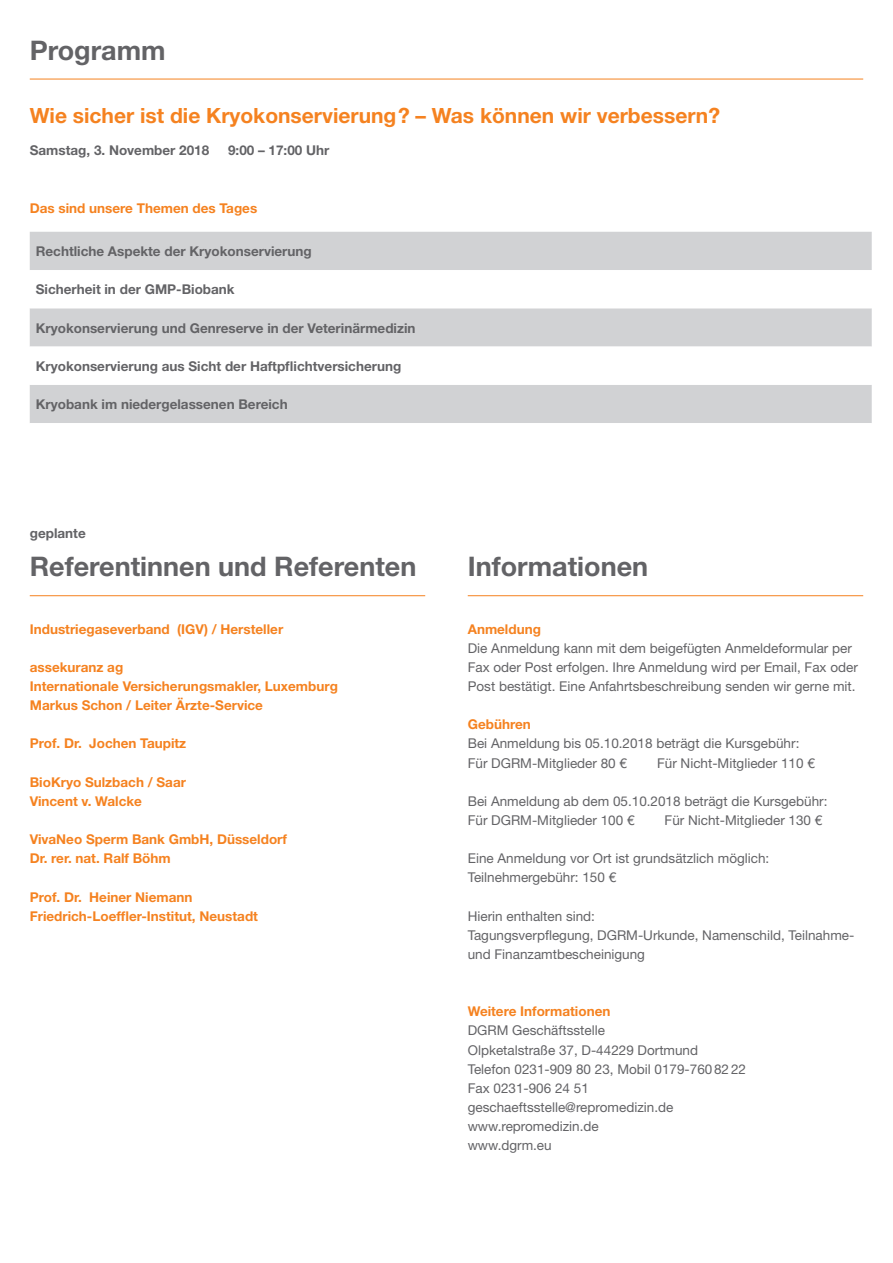
<style>
.page{position:relative;width:893px;height:1263px;background:#fff}
.page>*{position:absolute;margin:0;border:0;box-sizing:border-box;transform-origin:0 0}
.t1{font:700 27px "Helvetica Neue";color:#636366}
.t2{font:700 21px "Helvetica Neue";color:#f58220}
.t3{font:13.5px/19.2px "Helvetica Neue";color:#636366}
.t4{font:700 13.5px/19.2px "Helvetica Neue";color:#f58220}
.t5{font:700 13.5px "Helvetica Neue";color:#636366}
.s1{font-style:inherit}
</style>
<div class="page">
<hr style="left:30px;top:79px;width:833px;height:1px;background:#f58220">
<hr style="left:30px;top:595px;width:395px;height:1px;background:#f58220">
<hr style="left:468px;top:595px;width:395px;height:1px;background:#f58220">
<div style="left:30px;top:232px;width:842px;height:38px;background:#d1d2d4"></div>
<svg style="left:30px;top:308px;width:842px;height:115px;fill:#d1d2d4"></svg>
<h1 class="t1" style="left:30px;top:33px;width:137px">Programm</h1>
<h2 class="t2" style="left:30px;top:103px;width:692px">Wie sicher ist die Kryokonservierung? – Was können wir verbessern?</h2>
<p class="t5" style="left:30px;top:142px;width:181px">Samstag, 3. November 2018</p>
<p class="t5" style="left:228px;top:142px;width:103px">9:00 – 17:00 Uhr</p>
<p class="t4" style="left:30px;top:198px;width:229px">Das sind unsere Themen des Tages</p>
<p class="t5" style="left:36px;top:243px;width:277px">Rechtliche Aspekte der Kryokonservierung</p>
<p class="t5" style="left:36px;top:281px;width:200px">Sicherheit in der GMP-Biobank</p>
<p class="t5" style="left:36px;top:320px;width:381px">Kryokonservierung und Genreserve in der Veterinärmedizin</p>
<p class="t5" style="left:36px;top:358px;width:367px">Kryokonservierung aus Sicht der Haftpflichtversicherung</p>
<p class="t5" style="left:36px;top:396px;width:253px">Kryobank im niedergelassenen Bereich</p>
<p class="t5" style="left:30px;top:525px;width:57px">geplante</p>
<h1 class="t1" style="left:30px;top:550px;width:388px">Referentinnen und Referenten</h1>
<p class="t4" style="left:30px;top:619px;width:255px">Industriegaseverband (IGV) / Hersteller</p>
<p class="t4" style="left:30px;top:657px;width:310px">assekuranz ag<br>Internationale Versicherungsmakler, Luxemburg<br>Markus Schon / Leiter Ärzte-Service</p>
<p class="t4" style="left:30px;top:734px;width:158px">Prof. Dr. Jochen Taupitz</p>
<p class="t4" style="left:30px;top:772px;width:158px">BioKryo Sulzbach / Saar<br>Vincent v. Walcke</p>
<p class="t4" style="left:30px;top:829px;width:259px">VivaNeo Sperm Bank GmbH, Düsseldorf<br>Dr. rer. nat. Ralf Böhm</p>
<p class="t4" style="left:30px;top:887px;width:230px">Prof. Dr. Heiner Niemann<br>Friedrich-Loeffler-Institut, Neustadt</p>
<h1 class="t1" style="left:468px;top:550px;width:182px">Informationen</h1>
<p class="t4" style="left:468px;top:619px;width:75px">Anmeldung</p>
<p class="t3" style="left:468px;top:638px;width:392px">Die Anmeldung kann mit dem beigefügten Anmeldeformular per<br>Fax oder Post erfolgen. Ihre Anmeldung wird per Email, Fax oder<br>Post bestätigt. Eine Anfahrtsbeschreibung senden wir gerne mit.</p>
<p class="t4" style="left:468px;top:714px;width:65px">Gebühren</p>
<p class="t3" style="left:468px;top:734px;width:333px">Bei Anmeldung bis 05.10.2018 beträgt die Kursgebühr:<br><span class="s1">Für DGRM-</span>Mitglieder <span class="s1">80 €</span></p>
<p class="t3" style="left:657px;top:753px;width:159px">Für Nicht-Mitglieder 110 <span class="s1">€</span></p>
<p class="t3" style="left:468px;top:791px;width:361px">Bei Anmeldung ab dem 05.10.2018 beträgt die Kursgebühr:<br><span class="s1">Für DGRM-</span>Mitglieder <span class="s1">100 €</span></p>
<p class="t3" style="left:665px;top:810px;width:159px">Für Nicht-Mitglieder 130 <span class="s1">€</span></p>
<p class="t3" style="left:468px;top:849px;width:303px">Eine Anmeldung vor Ort ist grundsätzlich möglich:<br>Teilnehmergebühr: 150 <span class="s1">€</span></p>
<p class="t3" style="left:468px;top:906px;width:388px">Hierin enthalten sind:<br>Tagungsverpflegung, DGRM-Urkunde, Namenschild, Teilnahme&shy;und Finanzamtbescheinigung</p>
<p class="t4" style="left:468px;top:1001px;width:144px">Weitere Informationen</p>
<p class="t3" style="left:468px;top:1021px;width:280px">DGRM Geschäftsstelle<br>Olpketalstraße 37, D-44229 Dortmund<br>Telefon 0231-909 80 23, Mobil 0179-76082 22<br>Fax 0231-906 24 51 geschaeftsstelle@repromedizin.de www.repromedizin.de<br>www.dgrm.eu</p>
</div>
